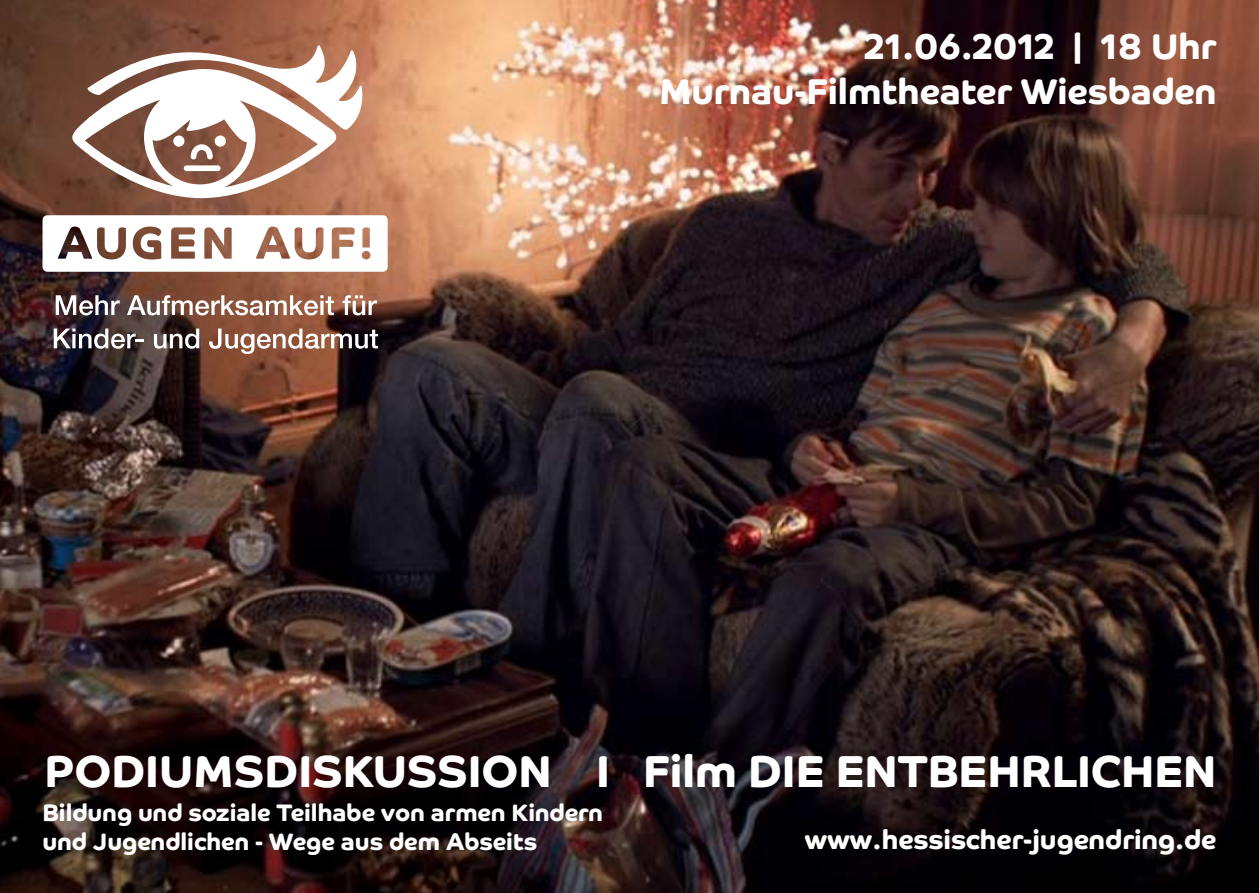
<style>
.page{position:relative;width:1259px;height:893px;background:#fff}
.page>*{position:absolute;margin:0;border:0;box-sizing:border-box;transform-origin:0 0}
.t1{font:700 45px "Co Headline";color:#fff}
.t2{font:700 36px/45px "Co Headline";color:#fff;text-align:right}
.t3{font:700 27px "Co Headline";color:#fff}
.t4{font:700 24px/28.8px "Co Headline";color:#fff}
</style>
<div class="page">
<img style="left:0;top:0;width:1259px;height:893px">
<svg style="left:43px;top:215px;width:345px;height:57px"></svg>
<svg style="left:70px;top:39px;width:294px;height:159px"></svg>
<svg style="left:56px;top:295px;width:64px;height:20px"></svg>
<svg style="left:127px;top:295px;width:207px;height:20px"></svg>
<svg style="left:342px;top:295px;width:35px;height:20px"></svg>
<svg style="left:54px;top:329px;width:89px;height:20px"></svg>
<svg style="left:154px;top:329px;width:45px;height:20px"></svg>
<svg style="left:209px;top:329px;width:169px;height:25px"></svg>
<h2 class="t2" style="left:659px;top:24px;width:559px">21.06.2012 | 18 Uhr<br>Murnau-Filmtheater Wiesbaden</h2>
<h1 class="t1" style="left:44px;top:743px;width:1173px">PODIUMSDISKUSSION I Film DIE ENTBEHRLICHEN</h1>
<p class="t4" style="left:43px;top:798px;width:562px">Bildung und soziale Teilhabe von armen Kindern und Jugendlichen - Wege aus dem Abseits</p>
<p class="t3" style="left:805px;top:823px;width:413px">www.hessischer-jugendring.de</p>
</div>
